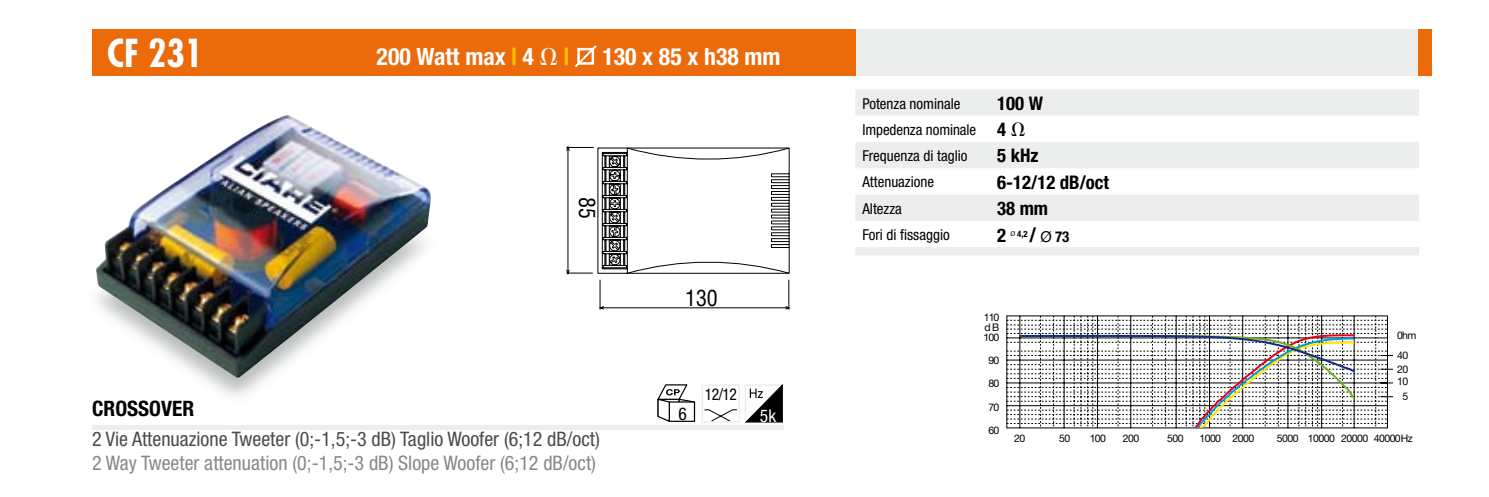
<style>
.page{position:relative;width:1489px;height:497px;background:#fff}
.page>*{position:absolute;margin:0;border:0;box-sizing:border-box;transform-origin:0 0}
.t1{font:700 condensed 37.5px "Futura";color:#fff}
.t2{font:700 condensed 23.75px "Helvetica Neue";color:#fff}
.t3{font:condensed 21.75px "Helvetica";color:#000}
.t4{font:700 condensed 21.25px "Helvetica Neue";color:#000}
.t5{font:condensed 20px "Helvetica Neue";color:#4b4b4d}
.t6{font:condensed 20px "Helvetica Neue";color:#87888a}
.t7{font:700 condensed 18.75px "Helvetica Neue";color:#000}
.t8{font:condensed 17.5px "Helvetica Neue";color:#fff}
.t9{font:condensed 17.5px "Helvetica Neue";color:#000}
.t10{font:condensed 16.25px "Helvetica Neue";color:#000;scale:.95 1}
.t11{font:condensed 15px/26.2px "Helvetica Neue";color:#000}
.t12{font:700 condensed 15px "Helvetica Neue";color:#000}
.t13{font:10.5px/10.2px "Helvetica Neue";letter-spacing:-.05em;color:#000;text-align:justify}
.t14{font:700 condensed 8.75px "Helvetica Neue";color:#000}
.s1{color:#fdc300}
.s2{font-family:"Universal Greekwith Math Pi";font-weight:400;font-stretch:normal}
.s3{font-weight:700;font-size:18.75px}
.s4{font-family:"Universal Greekwith Math Pi";font-stretch:normal;font-size:18.75px}
.s5{font-weight:400;font-stretch:normal;font-size:6.5px}
.s6{font-size:20px}
.s7{font-weight:400;font-stretch:normal}
</style>
<div class="page">
<hr style="left:92px;top:425px;width:691px;height:4px;background:#eceded">
<div style="left:855px;top:29px;width:562px;height:46px;background:#eceded"></div>
<div style="left:92px;top:29px;width:763px;height:46px;background:#eb6a0a"></div>
<svg style="left:855px;top:89px;width:563px;height:166px;fill:#edeeee"></svg>
<div style="left:1417px;top:29px;width:14px;height:46px;background:#eb6a0a"></div>
<svg style="left:1006px;top:315px;width:387px;height:113px"></svg>
<svg style="left:1019px;top:333px;width:335px;height:94px"></svg>
<svg style="left:574px;top:45px;width:23px;height:23px"></svg>
<div style="left:577px;top:48px;width:17px;height:17px;border:2px solid #fff"></div>
<svg style="left:745px;top:384px;width:38px;height:38px"></svg>
<div style="left:701px;top:384px;width:38px;height:38px;border:1px solid #eceded"></div>
<svg style="left:703px;top:408px;width:35px;height:14px"></svg>
<svg style="left:667px;top:402px;width:29px;height:20px"></svg>
<svg style="left:657px;top:384px;width:38px;height:37px"></svg>
<img style="left:96px;top:115px;width:335px;height:262px">
<hr style="left:788px;top:279px;width:1px;height:30px;background:#000">
<hr style="left:599px;top:279px;width:1px;height:30px;background:#000">
<svg style="left:599px;top:305px;width:191px;height:4px"></svg>
<svg style="left:566px;top:145px;width:224px;height:129px"></svg>
<h1 class="t1" style="left:107px;top:29px;width:98px">CF 231</h1>
<h3 class="t4" style="left:92px;top:394px;width:103px">CROSSOVER</h3>
<h2 class="t2" style="left:376px;top:42px;width:194px">200 Watt max <span class="s1">|</span> 4 <span class="s2">V</span> <span class="s1">|</span></h2>
<h2 class="t2" style="left:602px;top:42px;width:180px">130 x 85 x h38 mm</h2>
<h3 class="t3" style="left:600px;top:196px;width:23px;rotate:90deg">85</h3>
<h3 class="t3" style="left:685px;top:284px;width:34px">130</h3>
<p class="t9" style="left:678px;top:403px;width:10px">6</p>
<p class="t10" style="left:705px;top:384px;width:35px">12/12</p>
<p class="t8" style="left:760px;top:405px;width:18px">5k</p>
<h3 class="t5" style="left:92px;top:427px;width:509px">2 Vie Attenuazione Tweeter (0;-1,5;-3 dB) Taglio Woofer (6;12 dB/oct)</h3>
<h3 class="t6" style="left:92px;top:451px;width:505px">2 Way Tweeter attenuation (0;-1,5;-3 dB) Slope Woofer (6;12 dB/oct)</h3>
<p class="t11" style="left:862px;top:90px;width:100px">Potenza nominale</p>
<p class="t7" style="left:997px;top:92px;width:47px">100 W</p>
<p class="t11" style="left:862px;top:116px;width:164px">Impedenza nominale <span class="s3">4</span> <span class="s4">V<br></span>Frequenza di taglio</p>
<p class="t7" style="left:997px;top:144px;width:43px">5 kHz</p>
<p class="t11" style="left:862px;top:168px;width:73px">Attenuazione</p>
<p class="t7" style="left:997px;top:170px;width:113px">6-12/12 dB/oct</p>
<p class="t11" style="left:862px;top:195px;width:41px">Altezza</p>
<p class="t7" style="left:997px;top:197px;width:52px">38 mm</p>
<p class="t11" style="left:862px;top:221px;width:89px">Fori di fissaggio</p>
<p class="t7" style="left:997px;top:223px;width:11px">2</p>
<p class="t14" style="left:1010px;top:228px;width:18px"><span class="s5">Ø</span> 4,2</p>
<p class="t12" style="left:1029px;top:227px;width:41px"><span class="s6">/</span> <span class="s7">Ø</span> 73</p>
<p class="t13" style="left:983px;top:311px;width:17px">110 dB 100</p>
<p class="t13" style="left:988px;top:354px;width:13px">90</p>
<p class="t13" style="left:988px;top:377px;width:13px">80</p>
<p class="t13" style="left:988px;top:401px;width:13px">70</p>
<p class="t13" style="left:988px;top:424px;width:13px">60</p>
<p class="t13" style="left:1396px;top:330px;width:21px">0hm</p>
<p class="t13" style="left:1397px;top:348px;width:13px;line-height:13px">40<br>20<br>10</p>
<p class="t13" style="left:1402px;top:390px;width:7px">5</p>
<p class="t13" style="left:1014px;top:432px;width:13px">20</p>
<p class="t13" style="left:1059px;top:432px;width:13px">50</p>
<p class="t13" style="left:1089px;top:432px;width:18px">100</p>
<p class="t13" style="left:1122px;top:432px;width:18px">200</p>
<p class="t13" style="left:1166px;top:432px;width:18px">500</p>
<p class="t13" style="left:1199px;top:432px;width:56px">1000 2000</p>
<p class="t13" style="left:1276px;top:432px;width:137px">5000 10000 20000 40000Hz</p>
</div>
